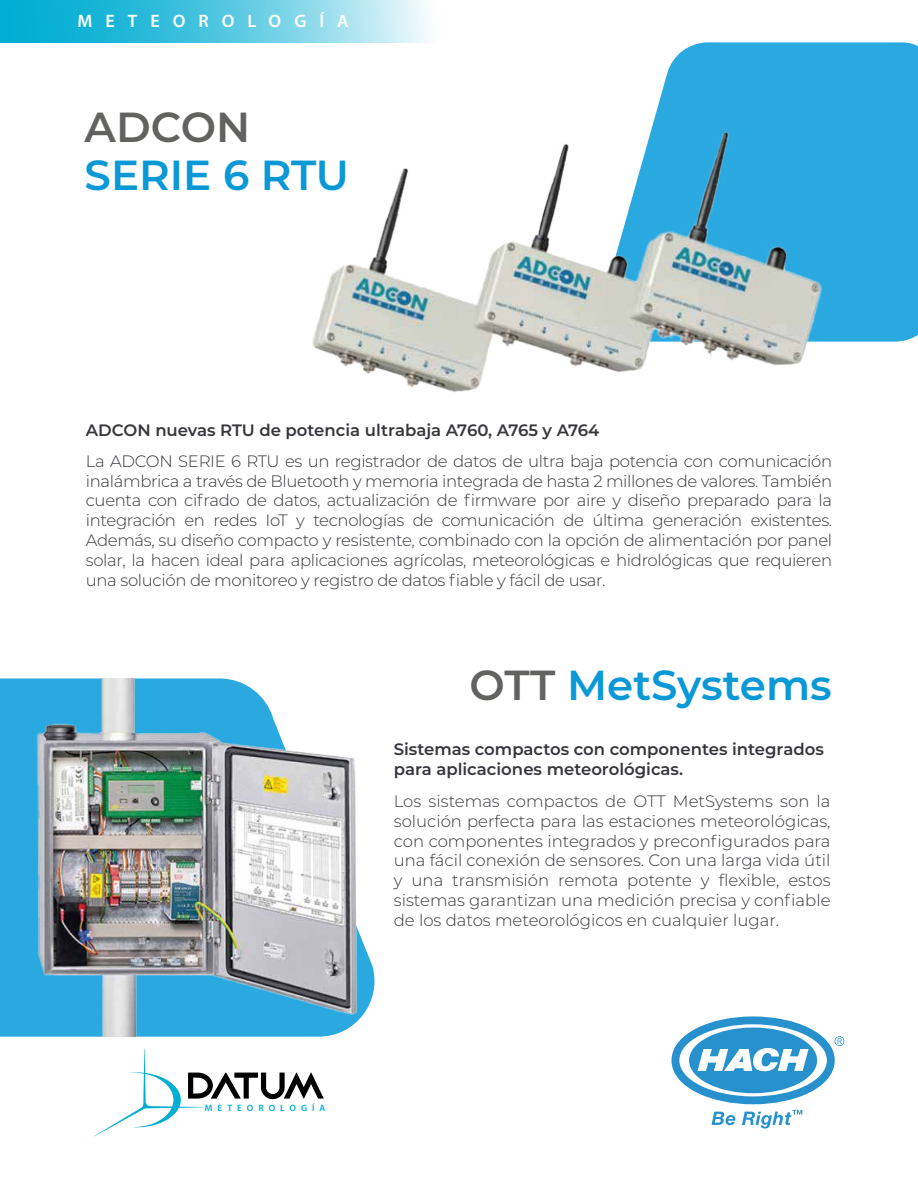
<style>
.page{position:relative;width:918px;height:1188px;background:#fff}
.page>*{position:absolute;margin:0;border:0;box-sizing:border-box;transform-origin:0 0}
.t1{font:600 42px "Montserrat";color:#0a99d6}
.t2{font:600 42px "Montserrat";color:#626260}
.t3{font:600 18px "Myriad Pro";letter-spacing:.72em;color:#fff}
.t4{font:300 16.5px/19.8px "Montserrat";letter-spacing:-.02em;color:#36363d;text-align:justify}
.t5{font:600 16.5px/19.8px "Montserrat";color:#36363d}
.t6{font:600 9.3px "Myriad Pro";letter-spacing:.54em;color:#00add3}
.s1{color:#626260}
</style>
<div class="page">
<svg style="left:0;top:0;width:430px;height:42px;background:#5ccae2"></svg>
<img style="left:0;top:678px;width:375px;height:358px">
<div style="left:656px;top:42px;width:262px;height:300px;background:#2aa9e0"></div>
<img style="left:312px;top:112px;width:519px;height:280px">
<svg style="left:94px;top:1049px;width:230px;height:87px"></svg>
<div style="left:666px;top:1011px;width:174px;height:99px;border:26px solid #fff;border-radius:50%"></div>
<div style="left:672px;top:1016px;width:163px;height:88px;border:16px solid #2691cd;border-radius:50%"></div>
<svg style="left:835px;top:1036px;width:9px;height:10px"></svg>
<svg style="left:679px;top:1024px;width:148px;height:72px"></svg>
<svg style="left:712px;top:1112px;width:23px;height:13px"></svg>
<svg style="left:742px;top:1110px;width:60px;height:19px"></svg>
<p class="t3" style="left:78px;top:10px;width:273px">METEOROLOGÍA</p>
<h1 class="t2" style="left:85px;top:98px;width:167px">ADCON</h1>
<h1 class="t1" style="left:85px;top:145px;width:266px">SERIE 6 RTU</h1>
<p class="t5" style="left:86px;top:420px;width:515px">ADCON nuevas RTU de potencia ultrabaja A760, A765 y A764</p>
<p class="t4" style="left:86px;top:451px;width:748px">La ADCON SERIE 6 RTU es un registrador de datos de ultra baja potencia con comunicación inalámbrica a través de Bluetooth y memoria integrada de hasta 2 millones de valores. También cuenta con cifrado de datos, actualización de firmware por aire y diseño preparado para la integración en redes IoT y tecnologías de comunicación de última generación existentes.<br>Además, su diseño compacto y resistente, combinado con la opción de alimentación por panel solar, la hacen ideal para aplicaciones agrícolas, meteorológicas e hidrológicas que requieren una solución de monitoreo y registro de datos fiable y fácil de usar.</p>
<h1 class="t1" style="left:470px;top:656px;width:364px"><span class="s1">OTT</span> MetSystems</h1>
<p class="t5" style="left:394px;top:739px;width:432px">Sistemas compactos con componentes integrados para aplicaciones meteorológicas.</p>
<p class="t4" style="left:394px;top:791px;width:438px">Los sistemas compactos de OTT MetSystems son la solución perfecta para las estaciones meteorológicas, con componentes integrados y preconfigurados para una fácil conexión de sensores. Con una larga vida útil y una transmisión remota potente y flexible, estos sistemas garantizan una medición precisa y confiable de los datos meteorológicos en cualquier lugar.</p>
<p class="t6" style="left:205px;top:1102px;width:122px">METEOROLOGÍA</p>
</div>
